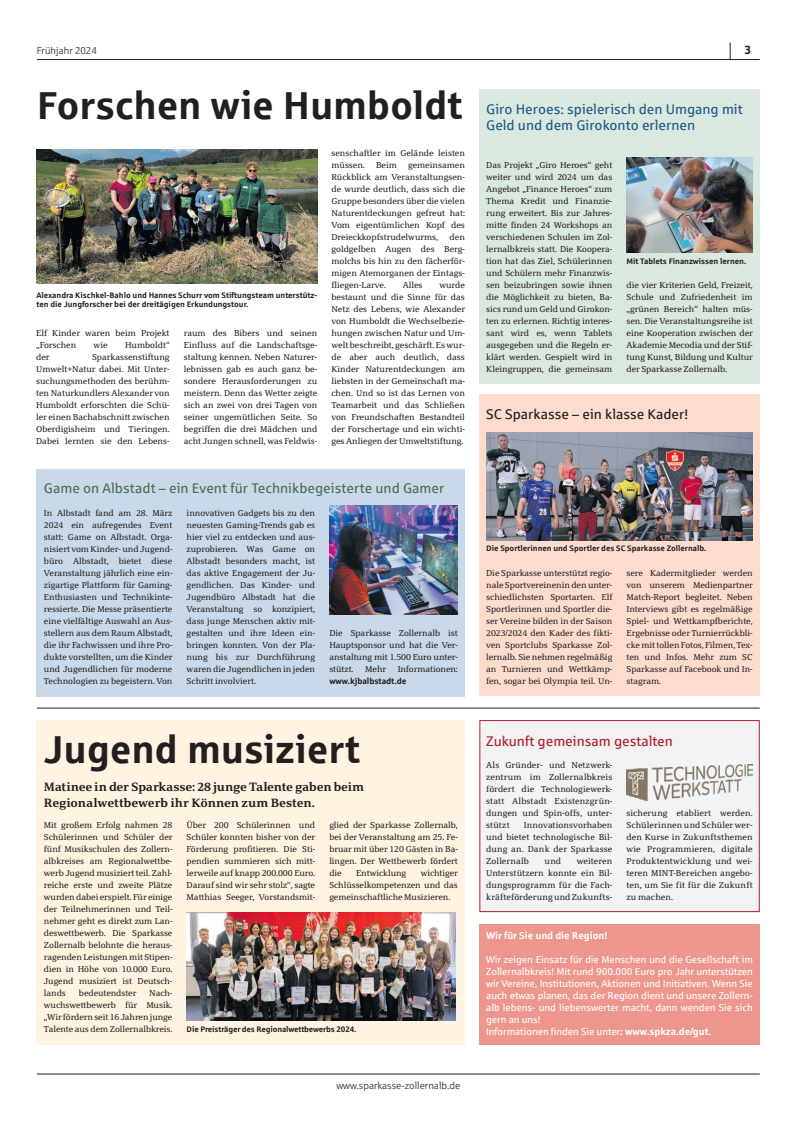
<style>
.page{position:relative;width:808px;height:1134px;background:#fff}
.page>*{position:absolute;margin:0;border:0;box-sizing:border-box;transform-origin:0 0}
.t1{font:700 39px "Sparkasse Rg";letter-spacing:-.005em;color:#231f20}
.t2{font:14px/16px "Sparkasse Rg";color:#1f598f}
.t3{font:14px "Sparkasse Rg";color:#4a6e57}
.t4{font:14px "Sparkasse Rg";color:#231f20}
.t5{font:14px "Sparkasse Rg";color:#b01e37}
.t6{font:700 12px/16px "Sparkasse Serif";letter-spacing:-.015em;color:#231f20}
.t7{font:700 12px "Sparkasse Rg";color:#231f20}
.t8{font:10px/12px "Sparkasse Rg";letter-spacing:-.01em;color:#fff}
.t9{font:10px "Sparkasse Lt";color:#231f20}
.t10{font:700 10px "Sparkasse Rg";letter-spacing:-.01em;color:#fff}
.t11{font:8.5px/12px "Sparkasse Serif";letter-spacing:-.005em;color:#231f20;text-align:justify}
.t12{font:700 8.5px "Sparkasse Rg";letter-spacing:-.01em;color:#231f20}
.t13{font:700 8px/9.5px "Sparkasse Rg";letter-spacing:-.005em;color:#231f20}
.s1{font-weight:700}
</style>
<div class="page">
<hr style="left:37px;top:1074px;width:723px;height:1px;background:#231f20">
<svg style="left:730px;top:43px;width:1px;height:16px"></svg>
<hr style="left:37px;top:59px;width:723px;height:1px;background:#231f20">
<hr style="left:37px;top:708px;width:723px;height:1px;background:#231f20">
<div style="left:37px;top:720px;width:428px;height:324px;background:#fff4e2"></div>
<div style="left:479px;top:924px;width:281px;height:120px;background:#ed968d"></div>
<img style="left:187px;top:912px;width:269px;height:108px">
<div style="left:479px;top:720px;width:281px;height:192px;background:#f3f3f1;border:1px solid #b01e37"></div>
<div style="left:479px;top:90px;width:281px;height:294px;background:#dae9df"></div>
<img style="left:626px;top:158px;width:127px;height:94px">
<div style="left:37px;top:469px;width:428px;height:227px;background:#cad9e9"></div>
<div style="left:479px;top:395px;width:281px;height:301px;background:#fddcce"></div>
<img style="left:329px;top:506px;width:129px;height:108px">
<img style="left:486px;top:432px;width:267px;height:108px">
<img style="left:626px;top:764px;width:127px;height:36px">
<img style="left:37px;top:150px;width:280px;height:134px">
<p class="t9" style="left:37px;top:44px;width:61px">Frühjahr 2024</p>
<h3 class="t7" style="left:744px;top:42px;width:8px">3</h3>
<h1 class="t1" style="left:37px;top:80px;width:427px">Forschen wie Humboldt</h1>
<p class="t13" style="left:36px;top:290px;width:282px">Alexandra Kischkel-Bahlo und Hannes Schurr vom Stiftungsteam unterstütz&shy;ten die Jungforscher bei der dreitägigen Erkundungstour.</p>
<p class="t11" style="left:36px;top:327px;width:135px">Elf Kinder waren beim Projekt „Forschen</p>
<p class="t11" style="left:94px;top:339px;width:15px">wie</p>
<p class="t11" style="left:125px;top:339px;width:46px">Humboldt“</p>
<p class="t11" style="left:36px;top:351px;width:135px;text-indent:56px">Sparkassenstiftung Umwelt+Natur dabei. Mit Unter&shy;suchungsmethoden des berühm&shy;ten Naturkundlers Alexander von Humboldt erforschten die Schü&shy;ler einen Bachabschnitt zwischen Oberdigisheim und Tieringen.<br>Dabei lernten sie den Lebens-</p>
<p class="t11" style="left:36px;top:351px;width:15px">der</p>
<p class="t11" style="left:184px;top:327px;width:135px">raum des Bibers und seinen Einfluss auf die Landschaftsge&shy;staltung kennen. Neben Naturer&shy;lebnissen gab es auch ganz be&shy;sondere Herausforderungen zu meistern. Denn das Wetter zeigte sich an zwei von drei Tagen von seiner ungemütlichen Seite. So begriffen die drei Mädchen und acht Jungen schnell, was Feldwis-</p>
<p class="t11" style="left:331px;top:147px;width:135px">senschaftler im Gelände leisten müssen.</p>
<p class="t11" style="left:331px;top:159px;width:135px;text-indent:77px">gemeinsamen Rückblick am Veranstaltungsen&shy;de wurde deutlich, dass sich die Gruppe besonders über die vielen Naturentdeckungen gefreut hat:<br>Vom eigentümlichen Kopf des Dreieckkopfstrudelwurms,</p>
<p class="t11" style="left:376px;top:159px;width:22px">Beim</p>
<p class="t11" style="left:331px;top:231px;width:135px;text-indent:118px">den goldgelben Augen des Berg&shy;molchs bis hin zu den fächerför&shy;migen Atemorganen der Eintags&shy;fliegen-Larve.</p>
<p class="t11" style="left:331px;top:279px;width:135px;text-indent:108px">wurde bestaunt und die Sinne für das Netz des Lebens, wie Alexander von Humboldt die Wechselbezie&shy;hungen zwischen Natur und Um&shy;welt beschreibt, geschärft. Es wur&shy;de aber auch deutlich, dass Kinder Naturentdeckungen am liebsten in der Gemeinschaft ma&shy;chen. Und so ist das Lernen von Teamarbeit und das Schließen von Freundschaften Bestandteil der Forschertage und ein wichti&shy;ges Anliegen der Umweltstiftung.</p>
<p class="t11" style="left:403px;top:279px;width:21px">Alles</p>
<h2 class="t3" style="left:44px;top:479px;width:402px">Game on Albstadt – ein Event für Technikbegeisterte und Gamer</h2>
<p class="t11" style="left:44px;top:507px;width:130px">In Albstadt fand am 28. März 2024 ein aufregendes Event statt: Game on Albstadt. Orga&shy;nisiert vom Kinder- und Jugend&shy;büro Albstadt, bietet diese Veranstaltung jährlich eine ein&shy;zigartige Plattform für Gaming-Enthusiasten und Technikinte&shy;ressierte. Die Messe präsentierte eine vielfältige Auswahl an Aus&shy;stellern aus dem Raum Albstadt, die ihr Fachwissen und ihre Pro&shy;dukte vorstellten, um die Kinder und Jugendlichen für moderne Technologien zu begeistern. Von</p>
<p class="t11" style="left:187px;top:507px;width:130px">innovativen Gadgets bis zu den neuesten Gaming-Trends gab es hier viel zu entdecken und aus&shy;zuprobieren. Was Game on Albstadt besonders macht, ist das aktive Engagement der Ju&shy;gendlichen. Das Kinder- und Jugendbüro Albstadt hat die Veranstaltung so konzipiert, dass junge Menschen aktiv mit&shy;gestalten und ihre Ideen ein&shy;bringen konnten. Von der Pla&shy;nung bis zur Durchführung waren die Jugendlichen in jeden Schritt involviert.</p>
<p class="t11" style="left:329px;top:627px;width:130px">Die Sparkasse Zollernalb ist Hauptsponsor und hat die Ver&shy;anstaltung mit 1.500 Euro unter&shy;stützt.</p>
<p class="t11" style="left:365px;top:663px;width:22px">Mehr</p>
<p class="t11" style="left:398px;top:663px;width:62px">Informationen:</p>
<p class="t12" style="left:329px;top:676px;width:79px">www.kjbalbstadt.de</p>
<h1 class="t1" style="left:44px;top:725px;width:318px">Jugend musiziert</h1>
<h3 class="t6" style="left:44px;top:778px;width:322px">Matinee in der Sparkasse: 28 junge Talente gaben beim<br>Regionalwettbewerb ihr Können zum Besten.</h3>
<p class="t11" style="left:44px;top:819px;width:130px">Mit großem Erfolg nahmen 28<br>Schülerinnen und Schüler der fünf Musikschulen des Zollern&shy;albkreises am Regionalwettbe&shy;werb Jugend musiziert teil. Zahl&shy;reiche erste und zweite Plätze wurden dabei erspielt. Für einige der Teilnehmerinnen und Teil&shy;nehmer geht es direkt zum Lan&shy;deswettbewerb. Die Sparkasse Zollernalb belohnte die heraus&shy;ragenden Leistungen mit Stipen&shy;dien in Höhe von 10.000 Euro.<br>Jugend musiziert ist Deutsch&shy;lands</p>
<p class="t11" style="left:187px;top:819px;width:130px">Über 200 Schülerinnen und Schüler konnten bisher von der Förderung profitieren. Die Sti&shy;pendien summieren sich mitt&shy;lerweile auf knapp 200.000 Euro.<br>Darauf sind wir sehr stolz“, sagte Matthias Seeger, Vorstandsmit-</p>
<p class="t11" style="left:329px;top:819px;width:130px">glied der Sparkasse Zollernalb, bei der Veranstaltung am 25. Fe&shy;bruar mit über 120 Gästen in Ba&shy;lingen. Der Wettbewerb fördert die</p>
<p class="t11" style="left:329px;top:867px;width:130px;text-indent:91px">wichtiger Schlüsselkompetenzen und das gemeinschaftliche Musizieren.</p>
<p class="t11" style="left:356px;top:867px;width:52px">Entwicklung</p>
<p class="t11" style="left:44px;top:987px;width:130px;text-indent:105px">Nach&shy;wuchswettbewerb für Musik. „Wir fördern seit 16 Jahren junge Talente aus dem Zollernalbkreis.</p>
<p class="t11" style="left:79px;top:987px;width:59px">bedeutendster</p>
<p class="t13" style="left:187px;top:1024px;width:171px">Die Preisträger des Regionalwettbewerbs 2024.</p>
<p class="t9" style="left:336px;top:1080px;width:125px">www.sparkasse-zollernalb.de</p>
<h2 class="t2" style="left:486px;top:101px;width:258px">Giro Heroes: spielerisch den Umgang mit<br>Geld und dem Girokonto erlernen</h2>
<p class="t11" style="left:486px;top:159px;width:128px">Das Projekt „Giro Heroes“ geht weiter und wird 2024 um das Angebot „Finance Heroes“ zum Thema Kredit und Finanzie&shy;rung erweitert. Bis zur Jahres&shy;mitte finden 24 Workshops an verschiedenen Schulen im Zol&shy;lernalbkreis statt. Die Koopera&shy;tion hat das Ziel, Schülerinnen und Schülern mehr Finanzwis&shy;sen beizubringen sowie ihnen die Möglichkeit zu bieten, Ba&shy;sics rund um Geld und Girokon&shy;ten zu erlernen. Richtig interes&shy;sant wird es, wenn Tablets ausgegeben und die Regeln er&shy;klärt werden. Gespielt wird in Kleingruppen, die gemeinsam</p>
<p class="t13" style="left:626px;top:256px;width:121px">Mit Tablets Finanzwissen lernen.</p>
<p class="t11" style="left:626px;top:279px;width:128px">die vier Kriterien Geld, Freizeit, Schule und Zufriedenheit im „grünen Bereich“ halten müs&shy;sen. Die Veranstaltungsreihe ist eine Kooperation zwischen der Akademie Mecodia und der Stif&shy;tung Kunst, Bildung und Kultur der Sparkasse Zollernalb.</p>
<h2 class="t4" style="left:486px;top:406px;width:203px">SC Sparkasse – ein klasse Kader!</h2>
<p class="t13" style="left:486px;top:543px;width:222px">Die Sportlerinnen und Sportler des SC Sparkasse Zollernalb.</p>
<p class="t11" style="left:486px;top:567px;width:128px">Die Sparkasse unterstützt regio&shy;nale Sportvereinenin den unter&shy;schiedlichsten Sportarten. Elf Sportlerinnen und Sportler die&shy;ser Vereine bilden in der Saison 2023/2024 den Kader des fikti&shy;ven Sportclubs Sparkasse Zol&shy;lernalb. Sie nehmen regelmäßig an Turnieren und Wettkämp&shy;fen, sogar bei Olympia teil. Un-</p>
<p class="t11" style="left:626px;top:567px;width:128px">sere Kadermitglieder werden von unserem Medienpartner Match-Report begleitet. Neben Interviews gibt es regelmäßige Spiel- und Wettkampfberichte, Ergebnisse oder Turnierrückbli&shy;cke mit tollen Fotos, Filmen, Tex&shy;ten und Infos. Mehr zum SC Sparkasse auf Facebook und In&shy;stagram.</p>
<h2 class="t5" style="left:486px;top:732px;width:188px">Zukunft gemeinsam gestalten</h2>
<p class="t11" style="left:486px;top:759px;width:128px">Als Gründer- und Netzwerk&shy;zentrum im Zollernalbkreis fördert die Technologiewerk&shy;statt Albstadt Existenzgrün&shy;dungen und Spin-offs, unter&shy;stützt</p>
<p class="t11" style="left:486px;top:819px;width:128px;text-indent:38px">Innovationsvorhaben und bietet technologische Bil&shy;dung an. Dank der Sparkasse Zollernalb</p>
<p class="t11" style="left:545px;top:855px;width:18px">und</p>
<p class="t11" style="left:486px;top:855px;width:128px;text-indent:91px">weiteren Unterstützern konnte ein Bil&shy;dungsprogramm für die Fach&shy;kräfteförderung und Zukunfts-</p>
<p class="t11" style="left:626px;top:807px;width:128px">sicherung etabliert werden.<br>Schülerinnen und Schüler wer&shy;den Kurse in Zukunftsthemen wie Programmieren, digitale Produktentwicklung und wei&shy;teren MINT-Bereichen angebo&shy;ten, um Sie fit für die Zukunft zu machen.</p>
<p class="t10" style="left:486px;top:929px;width:123px">Wir für Sie und die Region!</p>
<p class="t8" style="left:486px;top:953px;width:268px">Wir zeigen Einsatz für die Menschen und die Gesellschaft im Zollernalbkreis! Mit rund 900.000 Euro pro Jahr unterstützen wir Vereine, Institutionen, Aktionen und Initiativen. Wenn Sie auch etwas planen, das der Region dient und unsere Zollern&shy;alb lebens- und liebenswerter macht, dann wenden Sie sich gern an uns!<br>Informationen finden Sie unter<span class="s1">: www.spkza.de/gut.</span></p>
</div>
